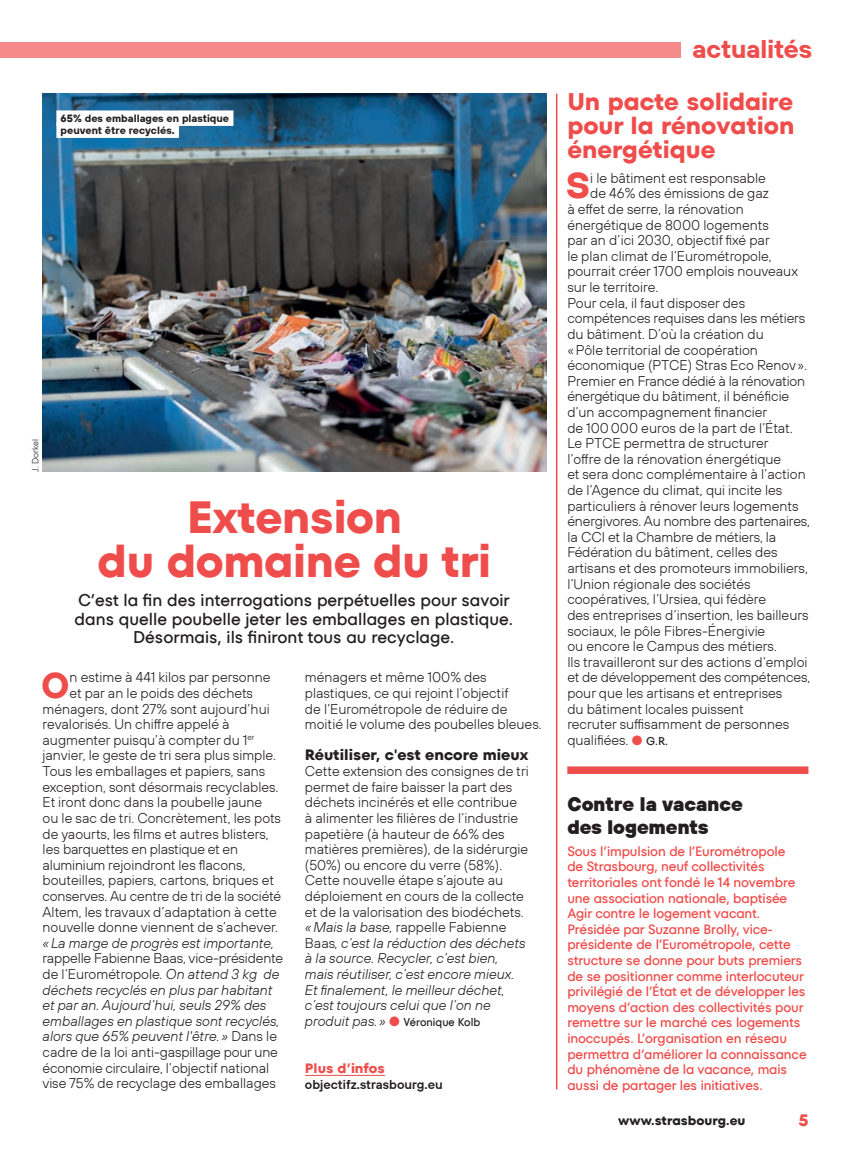
<style>
.page{position:relative;width:851px;height:1149px;background:#fff}
.page>*{position:absolute;margin:0;border:0;box-sizing:border-box;transform-origin:0 0}
.t1{font:700 45px/43.5px "TT Fors";letter-spacing:-.01em;color:#ef4d4b;text-align:center}
.t2{font:700 35.7px "TT Hoves";color:#ef4d4b;scale:1.05 1}
.t3{font:italic 700 25.5px "TT Hoves";color:#ef4d4b}
.t4{font:700 24px/24px "TT Fors";color:#ef4d4b;text-align:justify}
.t5{font:900 19.5px/22.5px "TT Hoves";color:#231f20}
.t6{font:500 16.95px/18.5px "TT Fors";color:#231f20;text-align:center}
.t7{font:700 16.5px "TT Fors";color:#ef4d4b}
.t8{font:700 15px "TT Fors";color:#231f20}
.t9{font:300 14.1px/15.6px "TT Hoves";color:#231f20}
.t10{font:300 14.1px "TT Hoves";letter-spacing:-.02em;color:#231f20}
.t11{font:italic 300 14.1px "TT Hoves";color:#231f20}
.t12{font:500 13.5px/15.6px "TT Fors";letter-spacing:-.01em;color:#ef4d4b}
.t13{font:700 13.5px "TT Fors";color:#ef4d4b}
.t14{font:600 12.75px "TT Hoves";color:#231f20}
.t15{font:700 12.75px "TT Fors";color:#231f20}
.t16{font:500 11.25px "TT Fors";color:#231f20;scale:.95 1}
.t17{font:700 10.5px/12px "TT Hoves";color:#231f20}
.t18{font:300 9px "TT Hoves";color:#231f20}
.s1{font-style:italic}
.s2{font-family:"TT Hoves";font-weight:300;font-style:italic;font-size:14.1px}
.s3{color:#ef4d4b}
.s4{font-family:"TT Fors";font-weight:500;font-size:11.25px}
</style>
<div class="page">
<div style="left:0;top:42px;width:680px;height:16px;background:#f48b8a"></div>
<hr style="left:556px;top:94px;width:1px;height:995px;background:#ef4d4b">
<div style="left:567px;top:766px;width:241px;height:7px;background:#ef4d4b"></div>
<img style="left:43px;top:94px;width:503px;height:377px">
<svg style="left:61px;top:109px;width:281px;height:53px;background:#47758f"></svg>
<div style="left:56px;top:110px;width:177px;height:16px;background:#fff"></div>
<div style="left:56px;top:122px;width:123px;height:16px;background:#fff"></div>
<hr style="left:305px;top:1074px;width:80px;height:1px;background:#ef4d4b">
<p class="t17" style="left:61px;top:112px;width:170px">65% des emballages en plastique peuvent être recyclés.</p>
<p class="t18" style="left:30px;top:471px;width:34px;rotate:-90deg">J. Dorkel</p>
<h1 class="t1" style="left:97px;top:495px;width:395px">Extension<br>du domaine du tri</h1>
<p class="t6" style="left:75px;top:591px;width:439px">C’est la fin des interrogations perpétuelles pour savoir dans quelle poubelle jeter les emballages en plastique.<br>Désormais, ils finiront tous au recyclage.</p>
<h2 class="t2" style="left:41px;top:661px;width:29px">O</h2>
<p class="t9" style="left:69px;top:669px;width:202px">n estime à 441 kilos par personne</p>
<p class="t9" style="left:69px;top:684px;width:185px">et par an le poids des déchets</p>
<p class="t9" style="left:43px;top:700px;width:229px">ménagers, dont 27% sont aujourd’hui</p>
<p class="t9" style="left:43px;top:716px;width:189px">revalorisés. Un chiffre appelé à</p>
<p class="t9" style="left:43px;top:731px;width:213px">augmenter puisqu’à compter du 1<sup>er</sup></p>
<p class="t9" style="left:43px;top:747px;width:235px">janvier, le geste de tri sera plus simple.</p>
<p class="t9" style="left:43px;top:762px;width:224px">Tous les emballages et papiers, sans</p>
<p class="t9" style="left:43px;top:778px;width:237px">exception, sont désormais recyclables.</p>
<p class="t9" style="left:43px;top:794px;width:221px">Et iront donc dans la poubelle jaune</p>
<p class="t9" style="left:43px;top:809px;width:240px">ou le sac de tri. Concrètement, les pots</p>
<p class="t9" style="left:43px;top:825px;width:228px">de yaourts, les films et autres blisters,</p>
<p class="t9" style="left:43px;top:840px;width:197px">les barquettes en plastique et en</p>
<p class="t9" style="left:43px;top:856px;width:204px">aluminium rejoindront les flacons,</p>
<p class="t9" style="left:43px;top:872px;width:233px">bouteilles, papiers, cartons, briques et</p>
<p class="t9" style="left:43px;top:887px;width:240px">conserves. Au centre de tri de la société</p>
<p class="t9" style="left:43px;top:903px;width:236px">Altem, les travaux d’adaptation à cette</p>
<p class="t9" style="left:43px;top:918px;width:237px">nouvelle donne viennent de s’achever.</p>
<p class="t11" style="left:43px;top:933px;width:233px">«La marge de progrès est importante,</p>
<p class="t9" style="left:43px;top:950px;width:242px">rappelle Fabienne Baas, vice-présidente de l’Eurométropole<span class="s1">. On attend 3 kg de déchets recyclés en plus par habitant et par an. Aujourd’hui, seuls 29% des emballages en plastique sont recyclés, alors que 65% peuvent l'être. »</span> Dans le cadre de la loi anti-gaspillage pour une économie circulaire, l’objectif national vise 75% de recyclage des emballages</p>
<p class="t9" style="left:305px;top:669px;width:238px">ménagers et même 100% des plastiques, ce qui rejoint l’objectif<br>de l’Eurométropole de réduire de moitié le volume des poubelles bleues.</p>
<p class="t8" style="left:305px;top:745px;width:225px">Réutiliser, c'est encore mieux</p>
<p class="t9" style="left:305px;top:762px;width:225px">Cette extension des consignes de tri permet de faire baisser la part des déchets incinérés et elle contribue<br>à alimenter les filières de l’industrie papetière (à hauteur de 66% des matières premières), de la sidérurgie (50%) ou encore du verre (58%).<br>Cette nouvelle étape s’ajoute au déploiement en cours de la collecte et de la valorisation des biodéchets. <span class="s1">«Mais la base,</span> rappelle Fabienne Baas<span class="s1">, c’est la réduction des déchets à la source. Recycler, c’est bien, mais réutiliser, c’est encore mieux.<br>Et finalement, le meilleur déchet, c’est toujours celui que l’on ne</span></p>
<p class="t16" style="left:305px;top:1014px;width:186px"><span class="s2">produit pas. »</span> <span class="s3">●</span> Véronique Kolb</p>
<p class="t13" style="left:305px;top:1059px;width:81px">Plus d’infos</p>
<p class="t14" style="left:305px;top:1076px;width:139px">objectifz.strasbourg.eu</p>
<h3 class="t3" style="left:693px;top:32px;width:127px">actualités</h3>
<h3 class="t4" style="left:567px;top:90px;width:229px">Un pacte solidaire pour la rénovation énergétique</h3>
<h2 class="t2" style="left:566px;top:162px;width:24px">S</h2>
<p class="t9" style="left:590px;top:170px;width:177px">i le bâtiment est responsable</p>
<p class="t9" style="left:590px;top:185px;width:180px">de 46% des émissions de gaz</p>
<p class="t9" style="left:567px;top:201px;width:178px">à effet de serre, la rénovation</p>
<p class="t9" style="left:567px;top:216px;width:203px">énergétique de 8000 logements</p>
<p class="t9" style="left:567px;top:232px;width:204px">par an d’ici 2030, objectif fixé par</p>
<p class="t9" style="left:567px;top:248px;width:206px">le plan climat de l’Eurométropole,</p>
<p class="t9" style="left:567px;top:263px;width:232px">pourrait créer 1700 emplois nouveaux</p>
<p class="t9" style="left:567px;top:279px;width:92px">sur le territoire.</p>
<p class="t9" style="left:567px;top:294px;width:179px">Pour cela, il faut disposer des</p>
<p class="t9" style="left:567px;top:310px;width:239px">compétences requises dans les métiers</p>
<p class="t9" style="left:567px;top:326px;width:198px">du bâtiment. D’où la création du</p>
<p class="t9" style="left:567px;top:341px;width:192px">«Pôle territorial de coopération</p>
<p class="t9" style="left:567px;top:357px;width:241px">économique (PTCE) Stras Eco Renov».</p>
<p class="t10" style="left:567px;top:372px;width:239px">Premier en France dédié à la rénovation</p>
<p class="t9" style="left:567px;top:388px;width:223px">énergétique du bâtiment, il bénéficie</p>
<p class="t9" style="left:567px;top:404px;width:201px">d’un accompagnement financier</p>
<p class="t9" style="left:567px;top:419px;width:227px">de 100000 euros de la part de l’État.</p>
<p class="t9" style="left:567px;top:435px;width:203px">Le PTCE permettra de structurer</p>
<p class="t9" style="left:567px;top:450px;width:215px">l’offre de la rénovation énergétique</p>
<p class="t9" style="left:567px;top:466px;width:240px">et sera donc complémentaire à l’action</p>
<p class="t9" style="left:567px;top:482px;width:216px">de l’Agence du climat, qui incite les</p>
<p class="t9" style="left:567px;top:497px;width:232px">particuliers à rénover leurs logements</p>
<p class="t9" style="left:567px;top:513px;width:244px">énergivores. Au nombre des partenaires,</p>
<p class="t9" style="left:567px;top:528px;width:210px">la CCI et la Chambre de métiers, la</p>
<p class="t9" style="left:567px;top:544px;width:212px">Fédération du bâtiment, celles des</p>
<p class="t9" style="left:567px;top:560px;width:242px">artisans et des promoteurs immobiliers,</p>
<p class="t9" style="left:567px;top:575px;width:185px">l’Union régionale des sociétés</p>
<p class="t9" style="left:567px;top:591px;width:200px">coopératives, l’Ursiea, qui fédère</p>
<p class="t9" style="left:567px;top:606px;width:243px">des entreprises d’insertion, les bailleurs</p>
<p class="t9" style="left:567px;top:622px;width:199px">sociaux, le pôle Fibres-Énergivie</p>
<p class="t9" style="left:567px;top:638px;width:211px">ou encore le Campus des métiers.</p>
<p class="t9" style="left:567px;top:653px;width:241px">Ils travailleront sur des actions d’emploi</p>
<p class="t9" style="left:567px;top:669px;width:244px">et de développement des compétences,</p>
<p class="t9" style="left:567px;top:684px;width:216px">pour que les artisans et entreprises</p>
<p class="t9" style="left:567px;top:700px;width:178px">du bâtiment locales puissent</p>
<p class="t9" style="left:567px;top:716px;width:223px">recruter suffisamment de personnes</p>
<p class="t9" style="left:567px;top:731px;width:102px">qualifiées. <span class="s3">●</span> <span class="s4">G.R.</span></p>
<h3 class="t5" style="left:567px;top:792px;width:177px">Contre la vacance des logements</h3>
<p class="t12" style="left:567px;top:843px;width:241px">Sous l’impulsion de l’Eurométropole<br>de Strasbourg, neuf collectivités territoriales ont fondé le 14 novembre une association nationale, baptisée Agir contre le logement vacant.<br>Présidée par Suzanne Brolly, vice&shy;présidente de l’Eurométropole, cette structure se donne pour buts premiers de se positionner comme interlocuteur privilégié de l’État et de développer les moyens d’action des collectivités pour remettre sur le marché ces logements inoccupés. L’organisation en réseau permettra d’améliorer la connaissance du phénomène de la vacance, mais aussi de partager les initiatives.</p>
<p class="t15" style="left:618px;top:1112px;width:129px">www.strasbourg.eu</p>
<p class="t7" style="left:798px;top:1109px;width:12px">5</p>
</div>
